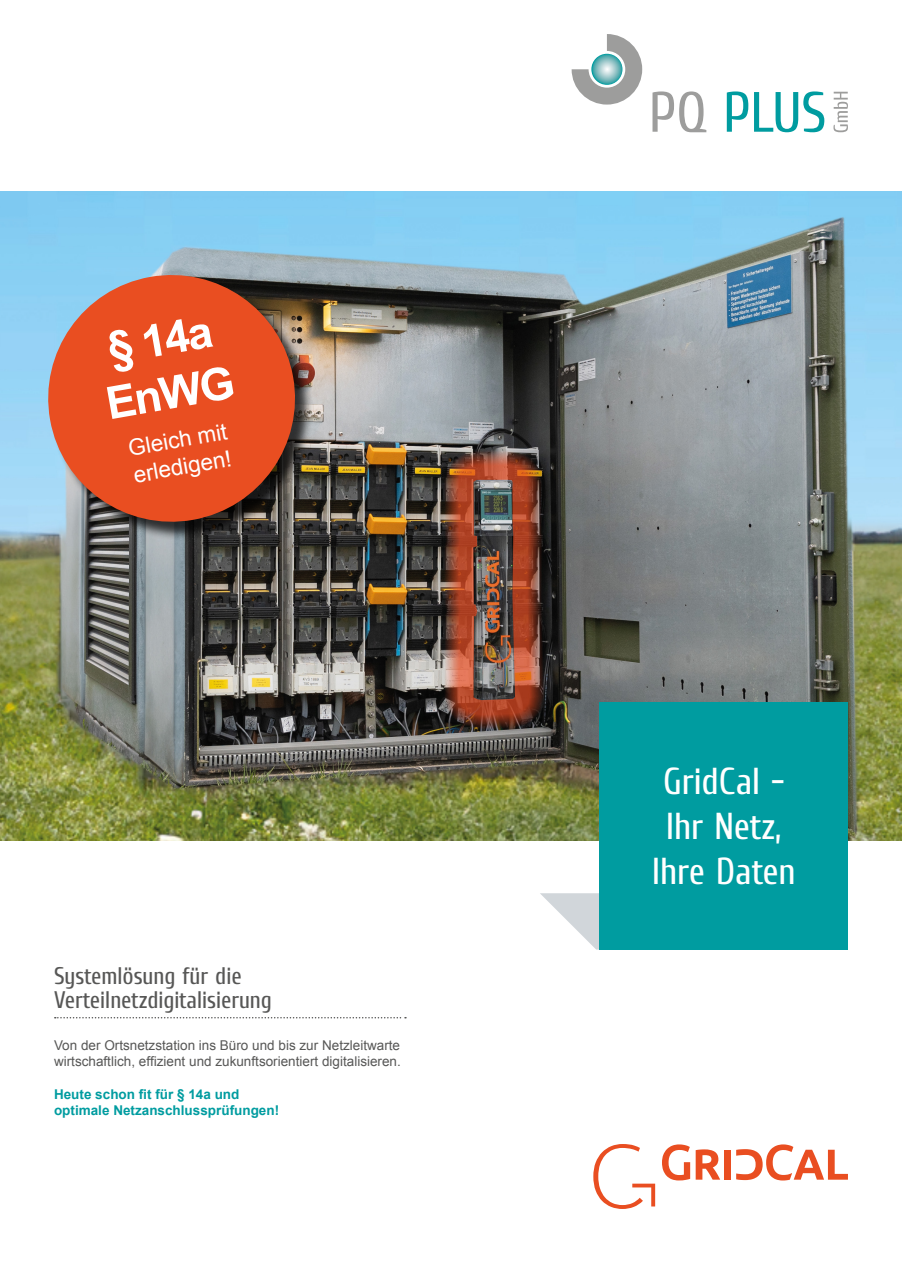
<style>
.page{position:relative;width:902px;height:1263px;background:#fff}
.page>*{position:absolute;margin:0;border:0;box-sizing:border-box;transform-origin:0 0}
.t1{font:700 45px/54px "Arial";color:#fff}
.t2{font:37.5px/45px "Cuprum";color:#fff;text-align:center}
.t3{font:24px/24px "Cuprum";color:#575756}
.t4{font:22.5px/27px "Arial";color:#fff}
.t5{font:13.5px/16.2px "Arial";color:#575756}
.t6{font:700 13.5px/16.2px "Arial";color:#009ca0}
</style>
<div class="page">
<img style="left:0;top:192px;width:901px;height:648px">
<svg style="left:571px;top:34px;width:71px;height:71px"></svg>
<svg style="left:652px;top:91px;width:54px;height:41px"></svg>
<svg style="left:726px;top:91px;width:22px;height:41px"></svg>
<svg style="left:754px;top:91px;width:70px;height:41px"></svg>
<svg style="left:833px;top:92px;width:14px;height:40px"></svg>
<svg style="left:540px;top:893px;width:60px;height:56px"></svg>
<div style="left:600px;top:702px;width:247px;height:247px;background:#009ca0"></div>
<div style="left:724px;top:1150px;width:7px;height:30px;background:#e94e21"></div>
<svg style="left:662px;top:1144px;width:58px;height:36px"></svg>
<svg style="left:736px;top:1144px;width:111px;height:36px"></svg>
<svg style="left:593px;top:1144px;width:62px;height:65px"></svg>
<div style="left:50px;top:277px;width:264px;height:264px;background:#000;opacity:.75"></div>
<svg style="left:38px;top:265px;width:267px;height:267px;background:#c26146"></svg>
<svg style="left:55px;top:1017px;width:351px;height:1px"></svg>
<h1 class="t1" style="left:93px;top:326px;width:131px;rotate:-10deg">§ 14a<br>EnWG</h1>
<h3 class="t4" style="left:126px;top:435px;width:102px;rotate:-10deg">Gleich mit erledigen!</h3>
<h3 class="t3" style="left:54px;top:964px;width:219px">Systemlösung für die<br>Verteilnetzdigitalisierung</h3>
<p class="t5" style="left:54px;top:1037px;width:348px">Von der Ortsnetzstation ins Büro und bis zur Netzleitwarte wirtschaftlich, effizient und zukunftsorientiert digitalisieren.</p>
<p class="t6" style="left:54px;top:1086px;width:227px">Heute schon fit für § 14a und optimale Netzanschlussprüfungen!</p>
<h2 class="t2" style="left:652px;top:758px;width:145px">GridCal -<br>Ihr Netz,<br>Ihre Daten</h2>
</div>
